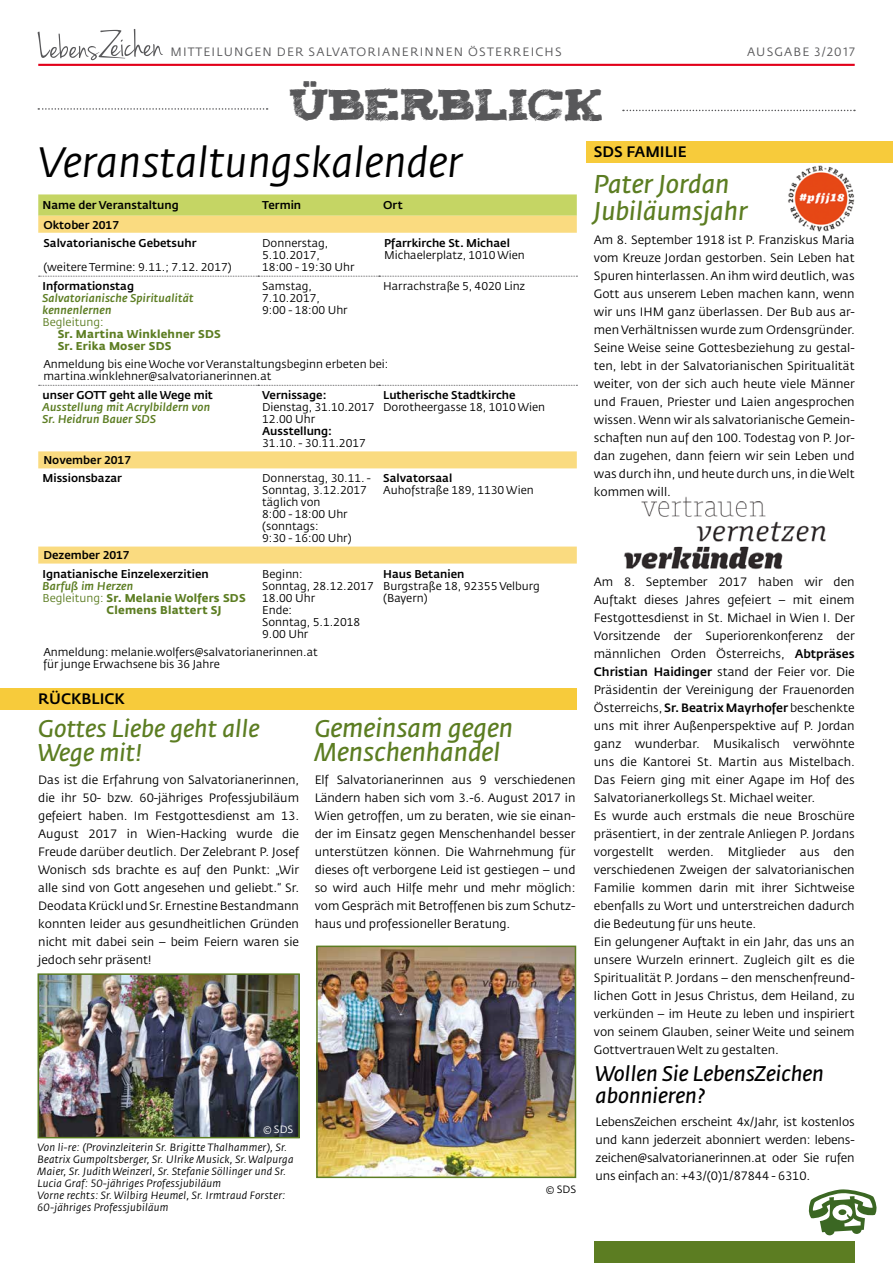
<style>
.page{position:relative;width:893px;height:1263px;background:#fff}
.page>*{position:absolute;margin:0;border:0;box-sizing:border-box;transform-origin:0 0}
.t1{font:42px "Fedra Sans CEVA Book Italic TF";color:#000}
.t2{font:36px "Tiza";color:#58585a}
.t3{font:25.5px/24px "Fedra Sans CEVA Normal Italic TF";color:#5c7d22}
.t4{font:24px/24px "Fedra Sans CEVA Normal Italic TF";color:#5c7d22}
.t5{font:21px/22.5px "Fedra Sans CEVA Normal Italic TF";color:#000}
.t6{font:15px "Fedra Sans CEVA Medium TF";color:#000}
.t7{font:12px/18px "Fedra Sans CEVA Book TF";color:#000;text-align:justify}
.t8{font:12px "Fedra Sans CEVA";letter-spacing:.1em;color:#58585a}
.t9{font:11.25px/12px "Fedra Sans CEVA Book TF";color:#000}
.t10{font:11.25px/18.6px "Fedra Sans CEVA Medium TF";color:#000}
.t11{font:11.25px/12px "Fedra Sans CEVA Medium Italic TF";letter-spacing:.02em;color:#5c7d22}
.t12{font:700 11.25px/12px "Fedra Sans CEVA";letter-spacing:.02em;color:#5c7d22}
.t13{font:11.25px "Fedra Sans CEVA";color:#5c7d22}
.t14{font:italic 10.5px/12px "Fedra Sans CEVA";letter-spacing:.02em;color:#000}
.t15{font:10.5px "Fedra Sans CEVA";color:#000}
.t16{font:10.5px "Fedra Sans CEVA";color:#fff}
.s1{font-weight:400}
.s2{font-size:24px}
.s3{font-family:"Fedra Sans CEVA";font-weight:500}
</style>
<div class="page">
<img style="left:788px;top:165px;width:67px;height:67px">
<div style="left:0;top:688px;width:577px;height:21px;background:#f7cb3b"></div>
<svg style="left:38px;top:194px;width:539px;height:22px;background:#c7d669"></svg>
<svg style="left:38px;top:216px;width:539px;height:348px"></svg>
<svg style="left:39px;top:276px;width:538px;height:1px"></svg>
<svg style="left:39px;top:385px;width:538px;height:1px"></svg>
<hr style="left:38px;top:64px;width:817px;height:2px;background:#e2001a">
<svg style="left:38px;top:108px;width:230px;height:2px"></svg>
<svg style="left:623px;top:110px;width:232px;height:1px"></svg>
<img style="left:41px;top:976px;width:256px;height:159px">
<div style="left:38px;top:973px;width:262px;height:165px;border:2px solid #5c7d22"></div>
<img style="left:319px;top:948px;width:254px;height:227px">
<div style="left:316px;top:945px;width:260px;height:233px;border:2px solid #5c7d22"></div>
<svg style="left:38px;top:29px;width:125px;height:31px"></svg>
<div style="left:594px;top:1242px;width:261px;height:21px;background:#5c7d22"></div>
<svg style="left:808px;top:1189px;width:69px;height:46px"></svg>
<div style="left:587px;top:141px;width:306px;height:22px;background:#f7cb3b"></div>
<img style="left:624px;top:496px;width:202px;height:74px">
<p class="t8" style="left:170px;top:44px;width:390px">MITTEILUNGEN DER SALVATORIANERINNEN ÖSTERREICHS</p>
<p class="t8" style="left:747px;top:44px;width:109px">AUSGABE 3/2017</p>
<h2 class="t2" style="left:290px;top:76px;width:314px">ÜBERBLICK</h2>
<h1 class="t1" style="left:38px;top:136px;width:425px">Veranstaltungskalender</h1>
<p class="t10" style="left:43px;top:196px;width:138px">Name der Veranstaltung</p>
<p class="t10" style="left:262px;top:196px;width:41px">Termin</p>
<p class="t10" style="left:383px;top:196px;width:21px">Ort</p>
<p class="t10" style="left:43px;top:216px;width:155px;line-height:17.5px">Oktober 2017<br>Salvatorianische Gebetsuhr</p>
<p class="t9" style="left:43px;top:261px;width:190px">(weitere Termine: 9.11.; 7.12. 2017)</p>
<p class="t9" style="left:262px;top:237px;width:94px">Donnerstag,<br>5.10.2017,<br>18:00 - 19:30 Uhr</p>
<p class="t10" style="left:384px;top:233px;width:127px">Pfarrkirche St. Michael</p>
<p class="t9" style="left:384px;top:249px;width:142px">Michaelerplatz, 1010 Wien</p>
<p class="t10" style="left:43px;top:277px;width:93px">I nformationstag</p>
<p class="t11" style="left:43px;top:292px;width:153px">Salvatorianische Spiritualität kennenlernen</p>
<p class="t13" style="left:43px;top:315px;width:63px">BEGLEITUNG:</p>
<p class="t12" style="left:58px;top:328px;width:165px">Sr. Martina Winklehner SDS<br>Sr. Erika Moser SDS</p>
<p class="t9" style="left:262px;top:280px;width:87px">Samstag,<br>7.10.2017,<br>9:00 - 18:00 Uhr</p>
<p class="t9" style="left:383px;top:280px;width:144px">Harrachstraße 5, 4020 Linz</p>
<p class="t9" style="left:43px;top:358px;width:346px">Anmeldung bis eine Woche vor Veranstaltungsbeginn erbeten bei: martina.winklehner@salvatorianerinnen.at</p>
<p class="t10" style="left:43px;top:386px;width:172px">unser GOTT geht alle Wege mit</p>
<p class="t11" style="left:43px;top:401px;width:169px">Ausstellung mit Acrylbildern von<br>Sr. Heidrun Bauer SDS</p>
<p class="t10" style="left:262px;top:386px;width:66px">Vernissage:</p>
<p class="t9" style="left:262px;top:401px;width:114px">Dienstag, 31.10.2017<br>12.00 Uhr</p>
<p class="t10" style="left:262px;top:422px;width:71px">Ausstellung:</p>
<p class="t9" style="left:262px;top:437px;width:105px">31.10. - 30.11.2017</p>
<p class="t10" style="left:383px;top:386px;width:134px">Lutherische Stadtkirche</p>
<p class="t9" style="left:383px;top:401px;width:163px">Dorotheergasse 18, 1010 Wien</p>
<p class="t10" style="left:43px;top:450px;width:90px">N ovember 2017<br>Missionsbazar</p>
<p class="t10" style="left:43px;top:546px;width:168px">Dezember 2017<br>I gnatianische Einzelexerzitien</p>
<p class="t11" style="left:43px;top:580px;width:92px">Barfuß im Herzen</p>
<p class="t12" style="left:107px;top:592px;width:141px;text-indent:-64px"><span class="s1">BEGLEITUNG:</span> Sr. Melanie Wolfers SDS<br>Clemens Blattert SJ</p>
<p class="t9" style="left:262px;top:472px;width:110px">Donnerstag, 30.11. -<br>Sonntag, 3.12.2017 täglich von<br>8:00 - 18:00 Uhr (sonntags:<br>9:30 - 16:00 Uhr)</p>
<p class="t10" style="left:383px;top:469px;width:71px">Salvatorsaal</p>
<p class="t9" style="left:383px;top:484px;width:152px">Auhofstraße 189, 1130 Wien</p>
<p class="t9" style="left:262px;top:568px;width:113px">Beginn:<br>Sonntag, 28.12.2017<br>18.00 Uhr<br>Ende:<br>Sonntag, 5.1.2018<br>9.00 Uhr</p>
<p class="t10" style="left:383px;top:564px;width:83px">Haus Betanien</p>
<p class="t9" style="left:383px;top:580px;width:158px">Burgstraße 18, 92355 Velburg (Bayern)</p>
<p class="t9" style="left:43px;top:646px;width:276px">Anmeldung: melanie.wolfers@salvatorianerinnen.at für junge Erwachsene bis 36 Jahre</p>
<p class="t6" style="left:38px;top:689px;width:87px">Rückblick</p>
<h3 class="t4" style="left:38px;top:716px;width:223px">Gottes Liebe geht alle<br>Wege mit!</h3>
<p class="t7" style="left:38px;top:771px;width:262px">Das ist die Erfahrung von Salvatorianerinnen, die ihr 50- bzw. 60-jähriges Professjubiläum gefeiert haben. Im Festgottesdienst am 13.<br>August 2017 in Wien-Hacking wurde die Freude darüber deutlich. Der Zelebrant P. Josef Wonisch sds brachte es auf den Punkt: „Wir alle sind von Gott angesehen und geliebt.“ Sr.<br>Deodata Krückl und Sr. Ernestine Bestandmann konnten leider aus gesundheitlichen Gründen nicht mit dabei sein – beim Feiern waren sie jedoch sehr präsent!</p>
<h3 class="t3" style="left:315px;top:716px;width:200px"><span class="s2">G</span>emeinsam gegen<br>Menschenhandel</h3>
<p class="t7" style="left:315px;top:771px;width:262px">Elf Salvatorianerinnen aus 9 verschiedenen Ländern haben sich vom 3.-6. August 2017 in Wien getroffen, um zu beraten, wie sie einan&shy;der im Einsatz gegen Menschenhandel besser unterstützen können. Die Wahrnehmung für dieses oft verborgene Leid ist gestiegen – und so wird auch Hilfe mehr und mehr möglich: vom Gespräch mit Betroffenen bis zum Schutz&shy;haus und professioneller Beratung.</p>
<p class="t16" style="left:263px;top:1122px;width:32px">© SDS</p>
<p class="t14" style="left:38px;top:1142px;width:257px">Von li-re: (Provinzleiterin Sr. Brigitte Thalhammer), Sr.<br>Beatrix Gumpoltsberger, Sr. Ulrike Musick, Sr. Walpurga Maier, Sr. Judith Weinzerl, Sr. Stefanie Söllinger und Sr.<br>Lucia Graf: 50-jähriges Professjubiläum<br>Vorne rechts: Sr. Wilbirg Heumel, Sr. Irmtraud Forster:<br>60-jähriges Professjubiläum</p>
<p class="t15" style="left:546px;top:1183px;width:32px">© SDS</p>
<p class="t6" style="left:594px;top:143px;width:94px">SDS Fam ilie</p>
<h3 class="t3" style="left:594px;top:171px;width:155px;line-height:27px">Pater Jordan<br>Jubiläumsjahr</h3>
<p class="t7" style="left:594px;top:231px;width:262px">Am 8. September 1918 ist P. Franziskus Maria vom Kreuze Jordan gestorben. Sein Leben hat Spuren hinterlassen. An ihm wird deutlich, was Gott aus unserem Leben machen kann, wenn wir uns IHM ganz überlassen. Der Bub aus ar&shy;men Verhältnissen wurde zum Ordensgründer.<br>Seine Weise seine Gottesbeziehung zu gestal&shy;ten, lebt in der Salvatorianischen Spiritualität weiter, von der sich auch heute viele Männer und Frauen, Priester und Laien angesprochen wissen. Wenn wir als salvatorianische Gemein&shy;schaften nun auf den 100. Todestag von P. Jor&shy;dan zugehen, dann feiern wir sein Leben und was durch ihn, und heute durch uns, in die Welt kommen will.</p>
<p class="t7" style="left:594px;top:573px;width:262px;text-align:left">Am 8. September 2017 haben wir den Auftakt dieses Jahres gefeiert – mit einem Festgottesdienst in St. Michael in Wien I. Der Vorsitzende der Superiorenkonferenz der männlichen Orden Österreichs, <span class="s3">Abtpräses Christian Haidinger</span> stand der Feier vor. Die Präsidentin der Vereinigung der Frauenorden Österreichs, <span class="s3">Sr. Beatrix Mayrhofer</span> beschenkte uns mit ihrer Außenperspektive auf P. Jordan ganz wunderbar. Musikalisch verwöhnte uns die Kantorei St. Martin aus Mistelbach.<br>Das Feiern ging mit einer Agape im Hof des Salvatorianerkollegs St. Michael weiter.<br>Es wurde auch erstmals die neue Broschüre präsentiert, in der zentrale Anliegen P. Jordans vorgestellt werden. Mitglieder aus den verschiedenen Zweigen der salvatorianischen Familie kommen darin mit ihrer Sichtweise ebenfalls zu Wort und unterstreichen dadurch die Bedeutung für uns heute.<br>Ein gelungener Auftakt in ein Jahr, das uns an unsere Wurzeln erinnert. Zugleich gilt es die Spiritualität P. Jordans – den menschenfreund&shy;lichen Gott in Jesus Christus, dem Heiland, zu verkünden – im Heute zu leben und inspiriert von seinem Glauben, seiner Weite und seinem Gottvertrauen Welt zu gestalten.</p>
<h3 class="t5" style="left:596px;top:1062px;width:230px">Wollen Sie LebensZeichen abonnieren?</h3>
<p class="t7" style="left:596px;top:1113px;width:261px">LebensZeichen erscheint 4x/Jahr, ist kostenlos und kann jederzeit abonniert werden: lebens&shy;zeichen@salvatorianerinnen.at oder Sie rufen uns einfach an: +43/(0)1/87844 - 6310.</p>
</div>
